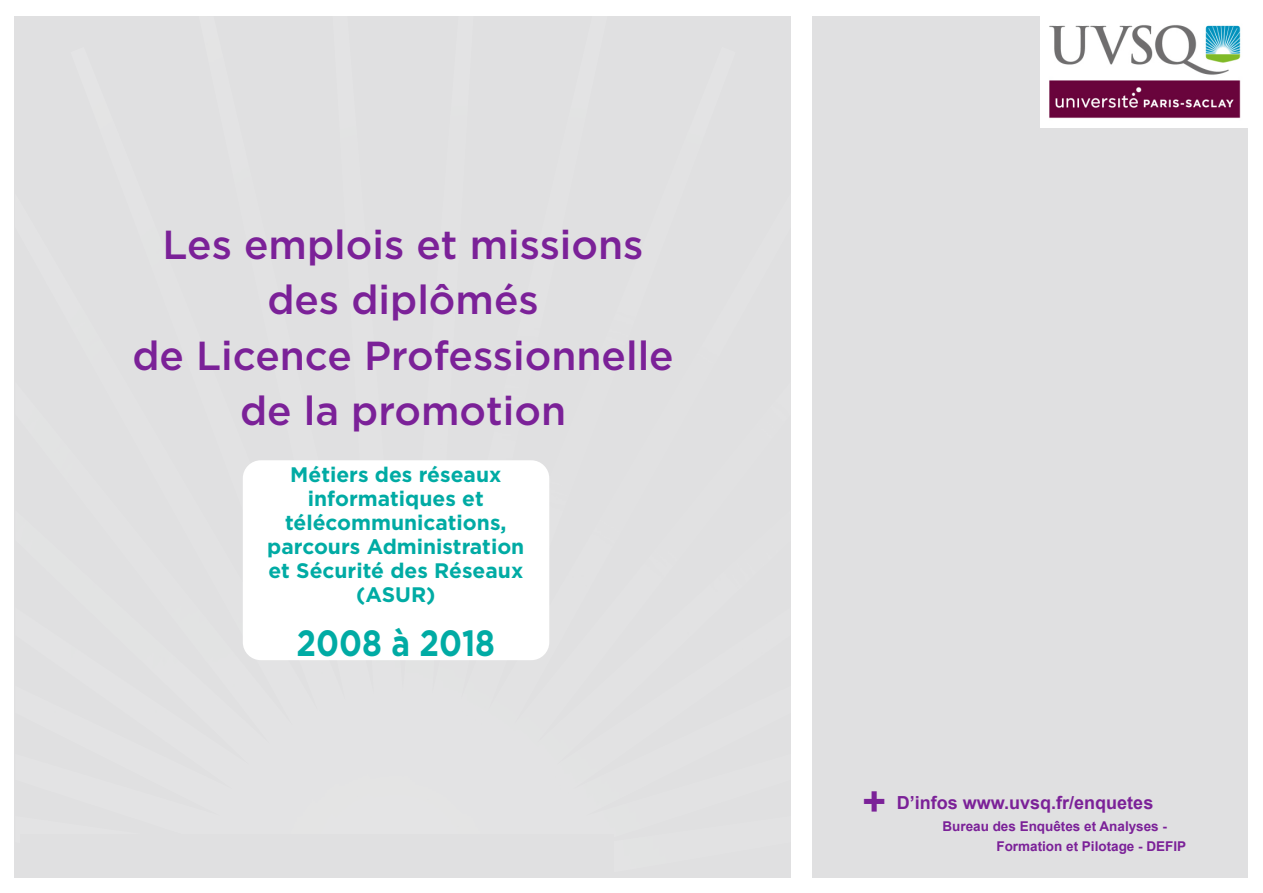
<style>
.page{position:relative;width:1263px;height:893px;background:#fff}
.page>*{position:absolute;margin:0;border:0;box-sizing:border-box;transform-origin:0 0}
.t1{font:500 40.5px "Gotham";color:#7b2198}
.t2{font:700 40.5px "Arial";color:#7b2198}
.t3{font:700 36.6px "Gotham";color:#00aba4;scale:.86 1}
.t4{font:700 21px/24px "Gotham";color:#00aba4;text-align:center}
.t5{font:700 18px "Arial";color:#7b2198}
.t6{font:700 13.5px "Arial";color:#7b2198}
</style>
<div class="page">
<div style="left:15px;top:16px;width:776px;height:861px;background:#e0e0e1"></div>
<div style="left:812px;top:16px;width:436px;height:861px;background:#e0e0e1"></div>
<img style="left:1041px;top:16px;width:207px;height:112px">
<div style="left:243px;top:460px;width:306px;height:200px;background:#fff;border-radius:18px"></div>
<p class="t1" style="left:163px;top:218px;width:482px">Les emplois et missions</p>
<p class="t1" style="left:267px;top:273px;width:273px">des diplômés</p>
<p class="t1" style="left:132px;top:329px;width:543px">de Licence Professionnelle</p>
<p class="t1" style="left:240px;top:384px;width:328px">de la promotion</p>
<p class="t4" style="left:267px;top:462px;width:259px">Métiers des réseaux informatiques et télécommunications, parcours Administration et Sécurité des Réseaux (ASUR)</p>
<p class="t3" style="left:296px;top:618px;width:232px">2008 à 2018</p>
<p class="t2" style="left:862px;top:773px;width:25px">+</p>
<p class="t5" style="left:897px;top:790px;width:258px">D’infos www.uvsq.fr/enquetes</p>
<p class="t6" style="left:942px;top:817px;width:226px">Bureau des Enquêtes et Analyses -</p>
<p class="t6" style="left:996px;top:836px;width:191px">Formation et Pilotage - DEFIP</p>
</div>
